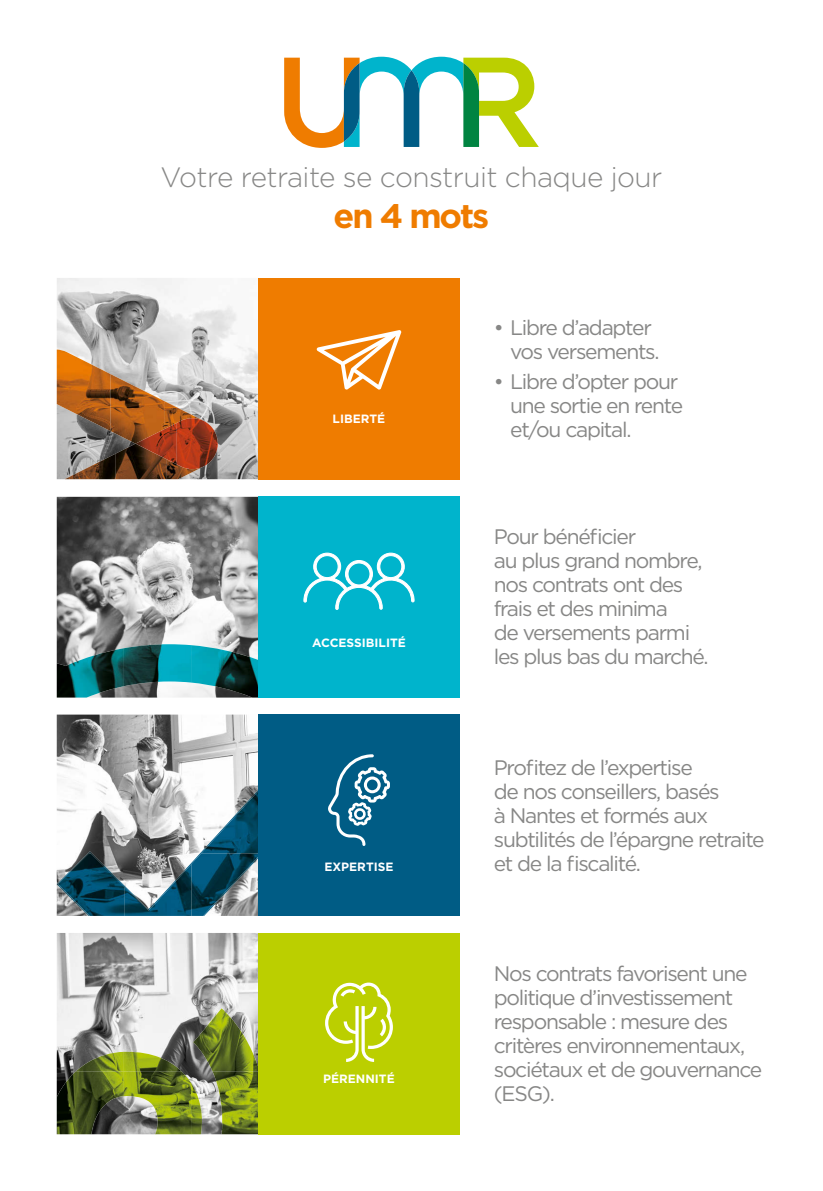
<style>
.page{position:relative;width:823px;height:1191px;background:#fff}
.page>*{position:absolute;margin:0;border:0;box-sizing:border-box;transform-origin:0 0}
.t1{font:700 34px "Gotham";letter-spacing:-.06em;color:#ef7c00}
.t2{font:300 28px "Gotham";letter-spacing:-.02em;color:#878786}
.t3{font:21px/24px "Gotham";letter-spacing:-.06em;color:#878786}
.t4{font:700 12px "Gotham";color:#fff}
</style>
<div class="page">
<svg style="left:284px;top:57px;width:254px;height:91px"></svg>
<img style="left:57px;top:278px;width:201px;height:201px">
<img style="left:57px;top:349px;width:53px;height:59px">
<img style="left:110px;top:374px;width:54px;height:69px">
<img style="left:164px;top:401px;width:14px;height:7px">
<img style="left:64px;top:408px;width:46px;height:23px">
<img style="left:164px;top:408px;width:54px;height:15px">
<img style="left:65px;top:453px;width:50px;height:26px">
<img style="left:115px;top:443px;width:52px;height:36px">
<img style="left:167px;top:421px;width:51px;height:58px">
<img style="left:135px;top:423px;width:41px;height:41px">
<img style="left:176px;top:418px;width:42px;height:51px">
<div style="left:258px;top:278px;width:201px;height:201px;background:#ef7c00"></div>
<svg style="left:316px;top:330px;width:85px;height:59px"></svg>
<img style="left:57px;top:497px;width:201px;height:200px">
<img style="left:57px;top:648px;width:67px;height:49px">
<img style="left:124px;top:644px;width:67px;height:42px">
<img style="left:191px;top:645px;width:67px;height:52px">
<div style="left:258px;top:496px;width:201px;height:201px;background:#00b4cc"></div>
<svg style="left:303px;top:552px;width:111px;height:58px"></svg>
<img style="left:57px;top:714px;width:201px;height:149px">
<img style="left:125px;top:910px;width:66px;height:6px">
<img style="left:191px;top:853px;width:67px;height:63px">
<img style="left:200px;top:790px;width:58px;height:63px">
<img style="left:57px;top:853px;width:67px;height:63px">
<img style="left:124px;top:863px;width:67px;height:47px">
<div style="left:258px;top:714px;width:201px;height:202px;background:#005c85"></div>
<svg style="left:328px;top:754px;width:62px;height:92px"></svg>
<img style="left:57px;top:933px;width:201px;height:138px">
<img style="left:76px;top:1051px;width:106px;height:20px">
<img style="left:193px;top:1008px;width:65px;height:63px">
<img style="left:57px;top:1071px;width:201px;height:63px">
<div style="left:258px;top:933px;width:201px;height:201px;background:#bbcf00"></div>
<svg style="left:325px;top:982px;width:67px;height:80px"></svg>
<h2 class="t2" style="left:160px;top:159px;width:503px">Votre retraite se construit chaque jour</h2>
<h1 class="t1" style="left:333px;top:193px;width:157px">en 4 mots</h1>
<p class="t4" style="left:332px;top:410px;width:54px">LIBERTÉ</p>
<p class="t4" style="left:312px;top:634px;width:95px">ACCESSIBILITÉ</p>
<p class="t4" style="left:324px;top:858px;width:71px">EXPERTISE</p>
<p class="t4" style="left:323px;top:1071px;width:73px">PÉRENNITÉ</p>
<p class="t3" style="left:510px;top:315px;width:151px;text-indent:-16px">• Libre d’adapter vos versements.</p>
<p class="t3" style="left:510px;top:369px;width:174px;text-indent:-16px">• Libre d’opter pour une sortie en rente et/ou capital.</p>
<p class="t3" style="left:493px;top:524px;width:216px">Pour bénéficier<br>au plus grand nombre, nos contrats ont des frais et des minima<br>de versements parmi les plus bas du marché.</p>
<p class="t3" style="left:493px;top:754px;width:272px">Profitez de l’expertise<br>de nos conseillers, basés<br>à Nantes et formés aux subtilités de l’épargne retraite et de la fiscalité.</p>
<p class="t3" style="left:493px;top:961px;width:270px">Nos contrats favorisent une politique d’investissement responsable : mesure des critères environnementaux, sociétaux et de gouvernance (ESG).</p>
</div>
